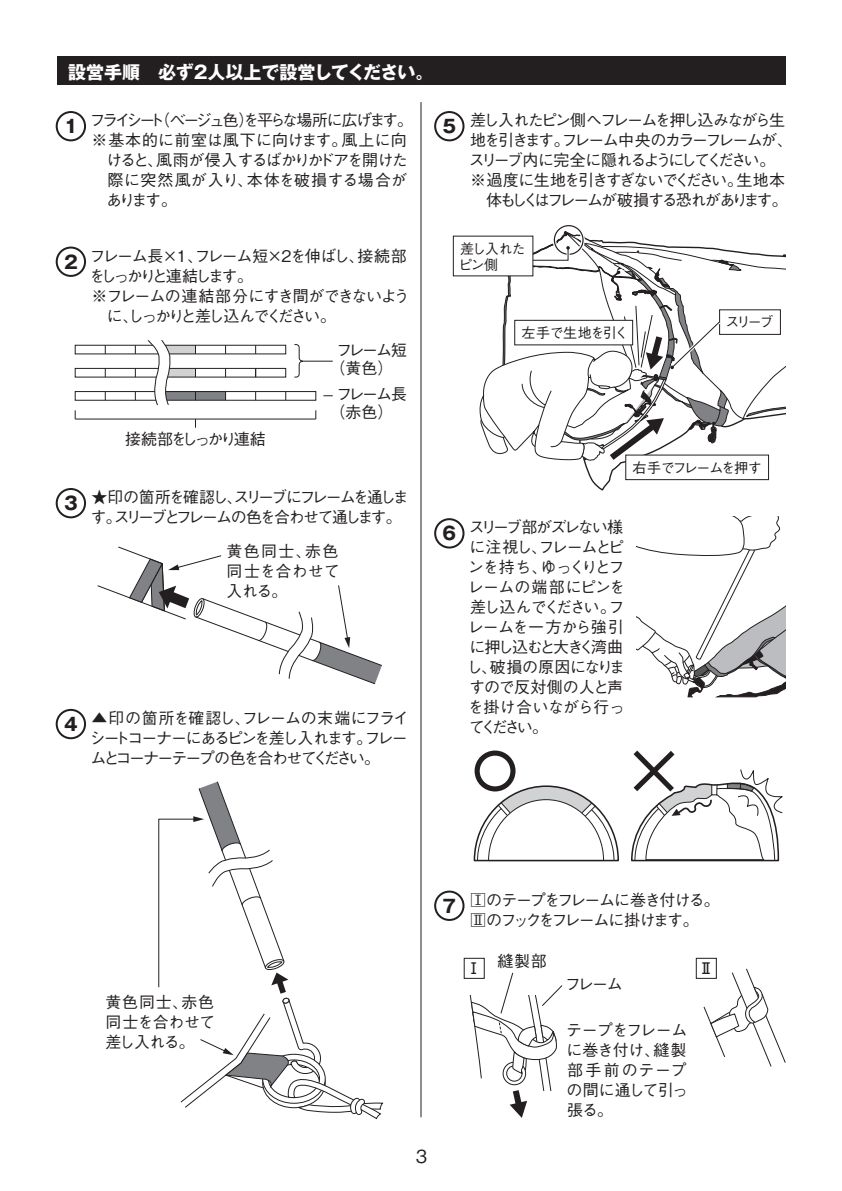
<style>
.page{position:relative;width:842px;height:1191px;background:#fff}
.page>*{position:absolute;margin:0;border:0;box-sizing:border-box;transform-origin:0 0}
.t1{font:700 18px "Gothic MB101 Pro";color:#fff}
.t2{font:700 18px "Gothic MB101 Pro";color:#231f20}
.t3{font:500 18px "Gothic BBB Pro";color:#231f20}
.t4{font:500 16px/20px "Gothic BBB Pro";letter-spacing:-.1em;color:#231f20;text-align:justify}
.t5{font:500 16px/20px "Gothic BBB Pro";letter-spacing:-.075em;color:#231f20}
.t6{font:500 16px/20px "Gothic BBB Pro";letter-spacing:-.14em;color:#231f20}
.t7{font:500 16px "Gothic BBB Pro";letter-spacing:-.12em;color:#231f20}
.t8{font:500 16px "Gothic BBB Pro";letter-spacing:-.135em;color:#231f20}
.t9{font:500 16px "Gothic BBB Pro";letter-spacing:-.17em;color:#231f20}
.t10{font:500 16px "Gothic BBB Pro";letter-spacing:-.18em;color:#231f20}
.t11{font:500 16px "Gothic BBB Pro";letter-spacing:-.08em;color:#231f20}
.t12{font:500 16px "Gothic BBB Pro";letter-spacing:-.06em;color:#231f20}
.t13{font:500 16px "Gothic BBB Pro";letter-spacing:.01em;color:#231f20}
.t14{font:500 16px "Gothic BBB Pro";letter-spacing:.02em;color:#231f20}
.t15{font:500 16px "Gothic BBB Pro";letter-spacing:-.155em;color:#231f20}
.t16{font:500 16px "Gothic BBB Pro";letter-spacing:-.175em;color:#231f20}
.t17{font:500 16px "Gothic BBB Pro";letter-spacing:-.15em;color:#231f20}
.t18{font:700 16px "Futo Go B101 Pro";color:#231f20}
.t19{font:500 14px/20px "Gothic BBB Pro";letter-spacing:-.09em;color:#231f20}
.t20{font:500 14px "Gothic BBB Pro";letter-spacing:-.035em;color:#231f20}
.t21{font:500 14px/16px "Gothic BBB Pro";letter-spacing:-.065em;color:#231f20}
</style>
<div class="page">
<div style="left:165px;top:345px;width:30px;height:9px;background:#d1d2d4"></div>
<div style="left:165px;top:368px;width:30px;height:9px;background:#d1d2d4"></div>
<div style="left:165px;top:391px;width:30px;height:9px;background:#808285"></div>
<div style="left:195px;top:391px;width:31px;height:9px;background:#808285"></div>
<div style="left:75px;top:345px;width:211px;height:9px;border:1px solid #231f20"></div>
<div style="left:75px;top:391px;width:241px;height:10px;border:1px solid #231f20"></div>
<div style="left:75px;top:368px;width:211px;height:9px;border:1px solid #231f20"></div>
<svg style="left:147px;top:340px;width:24px;height:66px"></svg>
<hr style="left:75px;top:418px;width:241px;height:1px;background:#231f20">
<svg style="left:294px;top:344px;width:10px;height:34px"></svg>
<hr style="left:303px;top:361px;width:30px;height:1px;background:#231f20">
<svg style="left:703px;top:968px;width:83px;height:99px"></svg>
<svg style="left:473px;top:784px;width:146px;height:78px"></svg>
<div style="left:475px;top:750px;width:40px;height:41px;border:5px solid #231f20;border-radius:50%"></div>
<svg style="left:631px;top:750px;width:152px;height:112px"></svg>
<svg style="left:585px;top:466px;width:185px;height:25px"></svg>
<svg style="left:636px;top:517px;width:150px;height:180px"></svg>
<div style="left:57px;top:57px;width:728px;height:28px;background:#231f20"></div>
<svg style="left:97px;top:546px;width:285px;height:139px"></svg>
<div style="left:56px;top:111px;width:30px;height:30px;border:2px solid #231f20;border-radius:50%"></div>
<div style="left:56px;top:246px;width:30px;height:31px;border:2px solid #231f20;border-radius:50%"></div>
<div style="left:56px;top:488px;width:30px;height:30px;border:2px solid #231f20;border-radius:50%"></div>
<div style="left:56px;top:709px;width:30px;height:30px;border:2px solid #231f20;border-radius:50%"></div>
<div style="left:434px;top:890px;width:30px;height:31px;border:2px solid #231f20;border-radius:50%"></div>
<div style="left:434px;top:111px;width:30px;height:30px;border:2px solid #231f20;border-radius:50%"></div>
<div style="left:434px;top:518px;width:30px;height:30px;border:2px solid #231f20;border-radius:50%"></div>
<div style="left:464px;top:957px;width:21px;height:22px;border:1px solid #231f20"></div>
<div style="left:696px;top:957px;width:21px;height:22px;border:1px solid #231f20"></div>
<div style="left:625px;top:455px;width:144px;height:25px;background:#fff;border:1px solid #231f20"></div>
<svg style="left:465px;top:972px;width:98px;height:146px"></svg>
<hr style="left:421px;top:102px;width:1px;height:1015px;background:#231f20">
<svg style="left:158px;top:781px;width:225px;height:339px"></svg>
<div style="left:553px;top:224px;width:32px;height:32px;border:4px solid #fff;border-radius:50%"></div>
<div style="left:554px;top:225px;width:30px;height:30px;border:1px solid #231f20;border-radius:50%"></div>
<svg style="left:479px;top:231px;width:307px;height:235px"></svg>
<div style="left:453px;top:236px;width:80px;height:40px;background:#fff"></div>
<p class="t1" style="left:68px;top:57px;width:367px">設営手順　必ず2人以上で設営してください。</p>
<p class="t9" style="left:90px;top:107px;width:325px">フライシート（ベージュ色）を平らな場所に広げます。</p>
<p class="t13" style="left:92px;top:127px;width:317px">※基本的に前室は風下に向けます。風上に向</p>
<p class="t11" style="left:106px;top:147px;width:303px">けると、風雨が侵入するばかりかドアを開けた</p>
<p class="t14" style="left:108px;top:167px;width:301px">際に突然風が入り、本体を破損する場合が</p>
<p class="t4" style="left:106px;top:188px;width:72px">あります。</p>
<p class="t2" style="left:64px;top:111px;width:15px">1</p>
<p class="t2" style="left:64px;top:247px;width:15px">2</p>
<p class="t4" style="left:90px;top:244px;width:319px">フレーム長×1、フレーム短×2を伸ばし、接続部</p>
<p class="t16" style="left:89px;top:263px;width:165px">をしっかりと連結します。</p>
<p class="t12" style="left:92px;top:283px;width:319px">※フレームの連結部分にすき間ができないよう</p>
<p class="t15" style="left:107px;top:303px;width:231px">に、しっかりと差し込んでください。</p>
<p class="t4" style="left:329px;top:339px;width:79px;line-height:18px;text-indent:7px">フレーム短（黄色）</p>
<p class="t4" style="left:329px;top:383px;width:79px;line-height:18px;text-indent:7px">フレーム長（赤色）</p>
<p class="t17" style="left:125px;top:426px;width:142px">接続部をしっかり連結</p>
<p class="t2" style="left:64px;top:488px;width:15px">3</p>
<p class="t6" style="left:91px;top:485px;width:320px">★印の箇所を確認し、スリーブにフレームを通します。スリーブとフレームの色を合わせて通します。</p>
<p class="t4" style="left:227px;top:539px;width:115px">黄色同士、赤色同士を合わせて入れる。</p>
<p class="t2" style="left:64px;top:709px;width:15px">4</p>
<p class="t4" style="left:89px;top:706px;width:321px">▲印の箇所を確認し、フレームの末端にフライシートコーナーにあるピンを差し入れます。フレームとコーナーテープの色を合わせてください。</p>
<p class="t2" style="left:442px;top:111px;width:15px">5</p>
<p class="t4" style="left:470px;top:108px;width:317px">差し入れたピン側へフレームを押し込みながら生</p>
<p class="t7" style="left:470px;top:127px;width:325px">地を引きます。フレーム中央のカラーフレームが、</p>
<p class="t10" style="left:469px;top:147px;width:308px">スリーブ内に完全に隠れるようにしてください。</p>
<p class="t7" style="left:470px;top:167px;width:317px">※過度に生地を引きすぎないでください。生地本</p>
<p class="t8" style="left:486px;top:187px;width:303px">体もしくはフレームが破損する恐れがあります。</p>
<p class="t21" style="left:458px;top:239px;width:69px">差し入れたピン側</p>
<p class="t20" style="left:522px;top:321px;width:108px">左手で生地を引く</p>
<p class="t19" style="left:725px;top:310px;width:50px">スリーブ</p>
<p class="t19" style="left:633px;top:455px;width:131px">右手でフレームを押す</p>
<p class="t2" style="left:442px;top:518px;width:15px">6</p>
<p class="t5" style="left:467px;top:515px;width:160px">スリーブ部がズレない様に注視し、フレームとピンを持ち、ゆっくりとフレームの端部にピンを差し込んでください。フレームを一方から強引に押し込むと大きく湾曲し、破損の原因になりますので反対側の人と声を掛け合いながら行ってください。</p>
<p class="t4" style="left:105px;top:990px;width:111px">黄色同士、赤色同士を合わせて差し入れる。</p>
<p class="t3" style="left:416px;top:1141px;width:13px">3</p>
<p class="t2" style="left:442px;top:891px;width:15px">7</p>
<p class="t4" style="left:470px;top:887px;width:251px">□のテープをフレームに巻き付ける。</p>
<p class="t8" style="left:470px;top:906px;width:230px">□のフックをフレームに掛けます。</p>
<p class="t19" style="left:471px;top:887px;width:15px">Ⅰ<br>Ⅱ</p>
<p class="t4" style="left:498px;top:948px;width:51px">縫製部</p>
<p class="t18" style="left:466px;top:955px;width:17px">Ⅰ</p>
<p class="t18" style="left:698px;top:955px;width:17px">Ⅱ</p>
<p class="t4" style="left:565px;top:971px;width:60px">フレーム</p>
<p class="t4" style="left:566px;top:1017px;width:124px">テープをフレームに巻き付け、縫製部手前のテープの間に通して引っ張る。</p>
</div>
